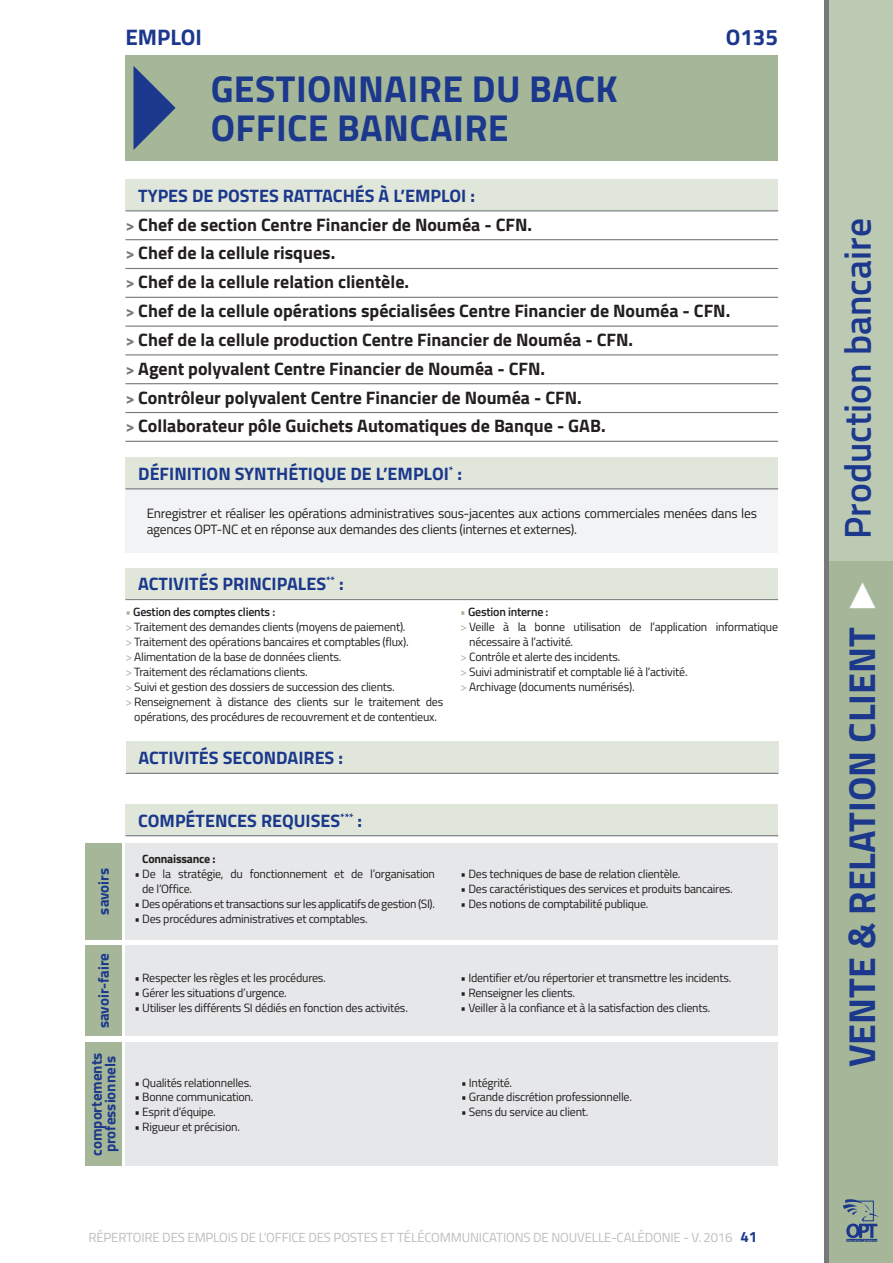
<style>
.page{position:relative;width:893px;height:1263px;background:#fff}
.page>*{position:absolute;margin:0;border:0;box-sizing:border-box;transform-origin:0 0}
.t1{font:700 37.5px/39px "Titillium";letter-spacing:.01em;color:#1b388c}
.t2{font:600 37.5px "Titillium";color:#1b388c}
.t3{font:700 22.5px "Titillium";color:#1b388c}
.t4{font:700 18px/28.8px "Titillium";color:#231f20}
.t5{font:700 18px "Titillium";color:#1b388c}
.t6{font:700 15px/13.5px "Titillium";color:#1b388c}
.t7{font:13.5px/16.5px "Titillium";letter-spacing:-.02em;color:#231f20}
.t8{font:13.2px "Titillium";letter-spacing:-.01em;color:#bcbdc0}
.t9{font:12px/14.9px "Titillium";letter-spacing:-.02em;color:#231f20}
.t10{font:600 12px "Titillium";letter-spacing:-.02em;color:#231f20}
.t11{font:700 12px "Titillium";letter-spacing:-.02em;color:#231f20}
.s1{color:#1b388c}
.s2{font-size:16.5px;color:#76787b}
.s3{font-weight:400;color:#a5b798}
.s4{color:#a5b798}
.s5{font-weight:700;font-size:15px;color:#1b388c}
.s6{font-family:"Klavika Arrows";color:#fff}
</style>
<div class="page">
<div style="left:125px;top:179px;width:653px;height:31px;background:#e0e6d9"></div>
<div style="left:125px;top:457px;width:653px;height:32px;background:#e0e6d9"></div>
<div style="left:125px;top:568px;width:653px;height:32px;background:#e0e6d9"></div>
<div style="left:125px;top:804px;width:653px;height:32px;background:#e0e6d9"></div>
<div style="left:125px;top:843px;width:653px;height:96px;background:#e6e7e9"></div>
<div style="left:125px;top:945px;width:653px;height:91px;background:#e6e7e9"></div>
<div style="left:125px;top:1042px;width:653px;height:124px;background:#e6e7e9"></div>
<div style="left:125px;top:489px;width:653px;height:64px;background:#f2f3f4"></div>
<div style="left:825px;top:0;width:68px;height:1263px;background:#76787b"></div>
<div style="left:829px;top:560px;width:64px;height:703px;background:#a5b798"></div>
<div style="left:125px;top:55px;width:653px;height:106px;background:#a5b798"></div>
<div style="left:829px;top:0;width:64px;height:560px;background:#bcc9b3"></div>
<svg style="left:134px;top:66px;width:42px;height:84px"></svg>
<hr style="left:125px;top:210px;width:653px;height:1px;background:#76787b">
<hr style="left:125px;top:239px;width:653px;height:1px;background:#76787b">
<hr style="left:125px;top:268px;width:653px;height:1px;background:#76787b">
<hr style="left:125px;top:297px;width:653px;height:1px;background:#76787b">
<hr style="left:125px;top:326px;width:653px;height:1px;background:#76787b">
<hr style="left:125px;top:354px;width:653px;height:1px;background:#76787b">
<hr style="left:125px;top:383px;width:653px;height:1px;background:#76787b">
<hr style="left:125px;top:412px;width:653px;height:1px;background:#76787b">
<hr style="left:125px;top:441px;width:653px;height:1px;background:#76787b">
<hr style="left:125px;top:599px;width:653px;height:1px;background:#76787b">
<hr style="left:125px;top:835px;width:653px;height:1px;background:#76787b">
<hr style="left:125px;top:488px;width:653px;height:1px;background:#76787b">
<svg style="left:843px;top:1199px;width:36px;height:43px"></svg>
<div style="left:85px;top:843px;width:36px;height:96px;background:#a5b798"></div>
<div style="left:85px;top:945px;width:36px;height:91px;background:#a5b798"></div>
<div style="left:85px;top:1042px;width:36px;height:124px;background:#a5b798"></div>
<div style="left:126px;top:741px;width:652px;height:32px;background:#e0e6d9"></div>
<hr style="left:126px;top:773px;width:652px;height:1px;background:#76787b">
<h2 class="t3" style="left:125px;top:20px;width:78px">EMPLOI</h2>
<h1 class="t1" style="left:211px;top:68px;width:408px">GESTIONNAIRE DU BACK<br>OFFICE BANCAIRE</h1>
<h2 class="t3" style="left:726px;top:20px;width:54px">O135</h2>
<p class="t4" style="left:125px;top:180px;width:606px;text-indent:13px"><span class="s1">TYPES DE POSTES RATTACHÉS À L’EMPLOI :<br></span><span class="s2">&gt;</span> Chef de section Centre Financier de Nouméa - CFN.<br><span class="s2">&gt;</span> Chef de la cellule risques.<br><span class="s2">&gt;</span> Chef de la cellule relation clientèle.<br><span class="s2">&gt;</span> Chef de la cellule opérations spécialisées Centre Financier de Nouméa - CFN. <span class="s2">&gt;</span> Chef de la cellule production Centre Financier de Nouméa - CFN.<br><span class="s2">&gt;</span> Agent polyvalent Centre Financier de Nouméa - CFN.<br><span class="s2">&gt;</span> Contrôleur polyvalent Centre Financier de Nouméa - CFN.<br><span class="s2">&gt;</span> Collaborateur pôle Guichets Automatiques de Banque - GAB.</p>
<h3 class="t5" style="left:138px;top:460px;width:325px">DÉFINITION SYNTHÉTIQUE DE L’EMPLOI<sup>*</sup> :</h3>
<p class="t7" style="left:147px;top:504px;width:612px">Enregistrer et réaliser les opérations administratives sous-jacentes aux actions commerciales menées dans les agences OPT-NC et en réponse aux demandes des clients (internes et externes).</p>
<h3 class="t5" style="left:138px;top:570px;width:207px">ACTIVITÉS PRINCIPALES<sup>**</sup> :</h3>
<p class="t10" style="left:125px;top:602px;width:151px"><span class="s3">•</span> Gestion des comptes clients :</p>
<p class="t9" style="left:125px;top:618px;width:282px"><span class="s4">&gt;</span> Traitement des demandes clients (moyens de paiement).</p>
<p class="t9" style="left:125px;top:633px;width:285px"><span class="s4">&gt;</span> Traitement des opérations bancaires et comptables (flux).</p>
<p class="t9" style="left:125px;top:648px;width:217px"><span class="s4">&gt;</span> Alimentation de la base de données clients.</p>
<p class="t9" style="left:125px;top:663px;width:184px"><span class="s4">&gt;</span> Traitement des réclamations clients.</p>
<p class="t9" style="left:125px;top:678px;width:271px"><span class="s4">&gt;</span> Suivi et gestion des dossiers de succession des clients.</p>
<p class="t9" style="left:125px;top:693px;width:319px"><span class="s4">&gt;</span> Renseignement à distance des clients sur le traitement des</p>
<p class="t9" style="left:134px;top:708px;width:304px">opérations, des procédures de recouvrement et de contentieux.</p>
<h3 class="t5" style="left:138px;top:744px;width:206px">ACTIVITÉS SECONDAIRES :</h3>
<p class="t6" style="left:96px;top:914px;width:48px;rotate:-90deg">savoirs</p>
<p class="t6" style="left:96px;top:1028px;width:77px;rotate:-90deg">savoir-faire</p>
<p class="t6" style="left:89px;top:1156px;width:105px;rotate:-90deg">comportements professionnels</p>
<h3 class="t5" style="left:138px;top:807px;width:226px">COMPÉTENCES REQUISES<sup>***</sup> :</h3>
<p class="t11" style="left:142px;top:850px;width:75px">Connaissance :</p>
<p class="t9" style="left:142px;top:866px;width:294px;text-indent:-8px">• De la stratégie, du fonctionnement et de l’organisation de l’Office.</p>
<p class="t9" style="left:134px;top:896px;width:302px">• Des opérations et transactions sur les applicatifs de gestion (SI).</p>
<p class="t9" style="left:134px;top:910px;width:235px">• Des procédures administratives et comptables.</p>
<p class="t9" style="left:134px;top:970px;width:193px">• Respecter les règles et les procédures.</p>
<p class="t9" style="left:134px;top:985px;width:154px">• Gérer les situations d’urgence.</p>
<p class="t9" style="left:134px;top:1000px;width:275px">• Utiliser les différents SI dédiés en fonction des activités.</p>
<p class="t9" style="left:134px;top:1074px;width:119px">• Qualités relationnelles.</p>
<p class="t9" style="left:134px;top:1089px;width:121px">• Bonne communication.</p>
<p class="t9" style="left:134px;top:1104px;width:83px">• Esprit d’équipe.</p>
<p class="t9" style="left:134px;top:1119px;width:107px">• Rigueur et précision.</p>
<p class="t10" style="left:460px;top:602px;width:90px"><span class="s3">•</span> Gestion interne :</p>
<p class="t9" style="left:460px;top:618px;width:319px"><span class="s4">&gt;</span> Veille à la bonne utilisation de l’application informatique</p>
<p class="t9" style="left:469px;top:633px;width:106px">nécessaire à l’activité.</p>
<p class="t9" style="left:460px;top:648px;width:161px"><span class="s4">&gt;</span> Contrôle et alerte des incidents.</p>
<p class="t9" style="left:460px;top:663px;width:229px"><span class="s4">&gt;</span> Suivi administratif et comptable lié à l’activité.</p>
<p class="t9" style="left:460px;top:678px;width:176px"><span class="s4">&gt;</span> Archivage (documents numérisés).</p>
<p class="t9" style="left:460px;top:866px;width:221px">• Des techniques de base de relation clientèle.</p>
<p class="t9" style="left:460px;top:881px;width:274px">• Des caractéristiques des services et produits bancaires.</p>
<p class="t9" style="left:460px;top:896px;width:189px">• Des notions de comptabilité publique.</p>
<p class="t9" style="left:460px;top:970px;width:272px">• Identifier et/ou répertorier et transmettre les incidents.</p>
<p class="t9" style="left:460px;top:985px;width:116px">• Renseigner les clients.</p>
<p class="t9" style="left:460px;top:1000px;width:251px">• Veiller à la confiance et à la satisfaction des clients.</p>
<p class="t9" style="left:461px;top:1074px;width:53px">• Intégrité.</p>
<p class="t9" style="left:461px;top:1089px;width:172px">• Grande discrétion professionnelle.</p>
<p class="t9" style="left:461px;top:1104px;width:129px">• Sens du service au client.</p>
<p class="t8" style="left:88px;top:1227px;width:670px">RÉPERTOIRE DES EMPLOIS DE L’OFFICE DES POSTES ET TÉLÉCOMMUNICATIONS DE NOUVELLE-CALÉDONIE - V. 2016 <span class="s5">41</span></p>
<h1 class="t2" style="left:830px;top:539px;width:322px;rotate:-90deg">Production bancaire</h1>
<h1 class="t1" style="left:841px;top:1067px;width:487px;rotate:-90deg">VENTE &amp; RELATION CLIENT <span class="s6">1</span></h1>
</div>
